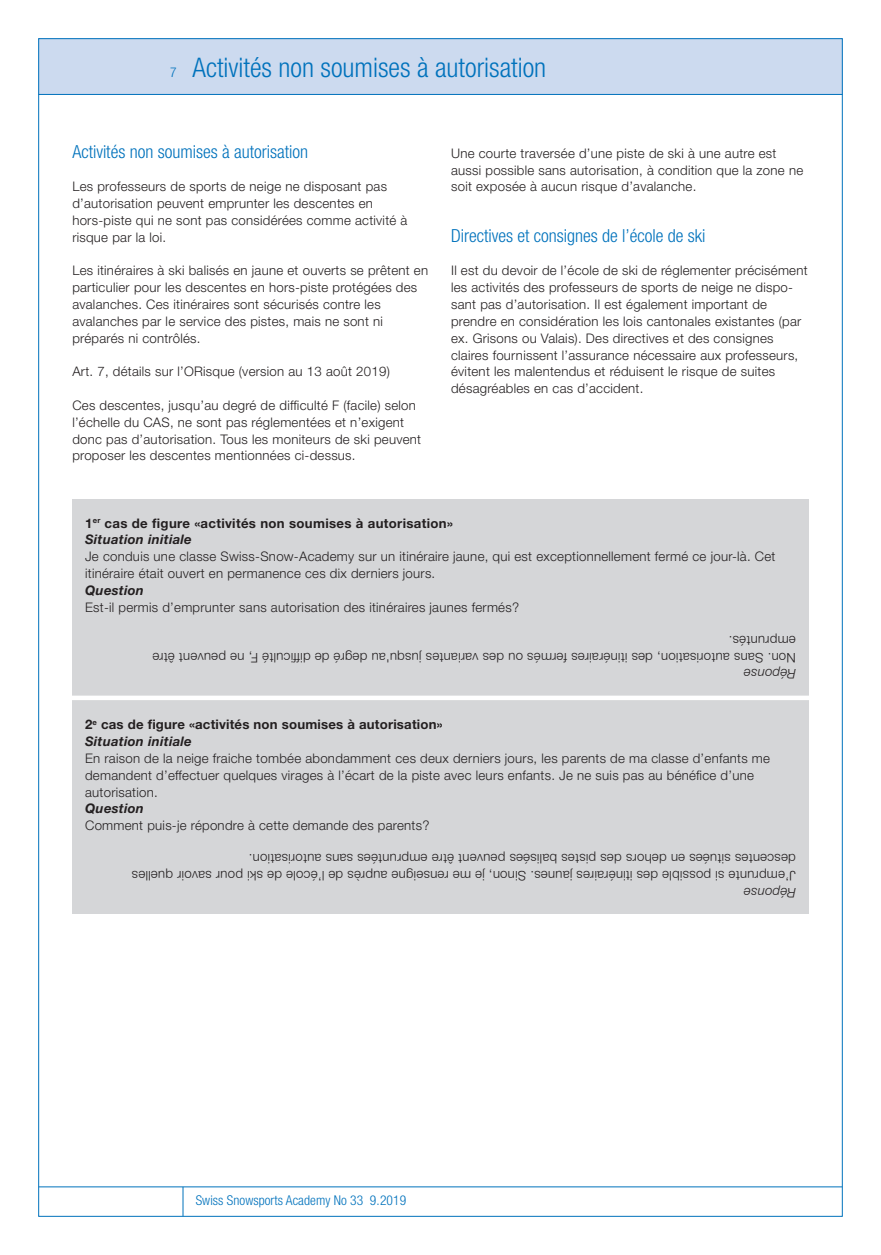
<style>
.page{position:relative;width:881px;height:1255px;background:#fff}
.page>*{position:absolute;margin:0;border:0;box-sizing:border-box;transform-origin:0 0}
._06_Rubrik{font:300 condensed 27px "Helvetica Neue LT Std";color:#0072bc}
._02_blauer_Untertite{font:300 condensed 18px "Helvetica Neue LT Std";color:#0072bc}
.t1{font:300 condensed 13.5px "Helvetica Neue LT Std";letter-spacing:.005em;color:#0072bc}
._03_Grundschrift{font:300 13.2px/16.8px "Helvetica Neue LT Std";letter-spacing:.02em;color:#231f20}
._03_Grundschrift-2{font:italic 700 13.2px "Helvetica Neue LT Std";letter-spacing:.02em;color:#231f20}
._03_Grundschrift-3{font:700 13.2px "Helvetica Neue LT Std";letter-spacing:.025em;color:#231f20}
._02_Untertitel{font:700 13.2px "Helvetica Neue LT Std";letter-spacing:.015em;color:#231f20}
._03_Grundschrift-4{font:italic 300 13.2px "Helvetica Neue LT Std";letter-spacing:.02em;color:#231f20}
</style>
<div class="page">
<div style="left:38px;top:38px;width:804px;height:57px;background:#ccdaef"></div>
<hr style="left:39px;top:94px;width:803px;height:1px;background:#0072bc">
<hr style="left:39px;top:1186px;width:802px;height:1px;background:#0072bc">
<hr style="left:182px;top:1186px;width:1px;height:30px;background:#0072bc">
<div style="left:72px;top:499px;width:736px;height:415px;background:#d5d6d8"></div>
<div style="left:65px;top:695px;width:747px;height:5px;background:#fff"></div>
<p class="t1" style="left:170px;top:64px;width:8px">7</p>
<p class="_06_Rubrik" style="left:192px;top:52px;width:355px">Activités non soumises à autorisation</p>
<p class="_02_blauer_Untertite" style="left:72px;top:141px;width:237px">Activités non soumises à autorisation</p>
<p class="_03_Grundschrift" style="left:72px;top:178px;width:336px">Les professeurs de sports de neige ne disposant pas d’autorisation peuvent emprunter les descentes en hors-piste qui ne sont pas considérées comme activité à risque par la loi.</p>
<p class="_03_Grundschrift" style="left:72px;top:262px;width:357px">Les itinéraires à ski balisés en jaune et ouverts se prêtent en particulier pour les descentes en hors-piste protégées des avalanches. Ces itinéraires sont sécurisés contre les avalanches par le service des pistes, mais ne sont ni préparés ni contrôlés.</p>
<p class="_03_Grundschrift" style="left:72px;top:363px;width:319px">Art. 7, détails sur l’ORisque (version au 13 août 2019)</p>
<p class="_03_Grundschrift" style="left:72px;top:396px;width:350px">Ces descentes, jusqu’au degré de difficulté F (facile) selon l’échelle du CAS, ne sont pas réglementées et n’exigent donc pas d’autorisation. Tous les moniteurs de ski peuvent proposer les descentes mentionnées ci-dessus.</p>
<p class="_03_Grundschrift" style="left:451px;top:144px;width:353px">Une courte traversée d’une piste de ski à une autre est aussi possible sans autorisation, à condition que la zone ne soit exposée à aucun risque d’avalanche.</p>
<p class="_02_blauer_Untertite" style="left:451px;top:225px;width:256px">Directives et consignes de l’école de ski</p>
<p class="_03_Grundschrift" style="left:451px;top:262px;width:358px">Il est du devoir de l’école de ski de réglementer précisément les activités des professeurs de sports de neige ne dispo&shy;sant pas d’autorisation. Il est également important de prendre en considération les lois cantonales existantes (par ex. Grisons ou Valais). Des directives et des consignes claires fournissent l’assurance nécessaire aux professeurs, évitent les malentendus et réduisent le risque de suites désagréables en cas d’accident.</p>
<p class="_03_Grundschrift-3" style="left:85px;top:514px;width:369px">1<sup>er</sup> cas de figure «activités non soumises à autorisation»</p>
<p class="_03_Grundschrift-2" style="left:85px;top:531px;width:108px">Situation initiale</p>
<p class="_03_Grundschrift" style="left:85px;top:548px;width:691px">Je conduis une classe Swiss-Snow-Academy sur un itinéraire jaune, qui est exceptionnellement fermé ce jour-là. Cet itinéraire était ouvert en permanence ces dix derniers jours.</p>
<p class="_03_Grundschrift-2" style="left:85px;top:582px;width:60px">Question</p>
<p class="_03_Grundschrift" style="left:85px;top:598px;width:435px">Est-il permis d’emprunter sans autorisation des itinéraires jaunes fermés?</p>
<p class="_03_Grundschrift" style="left:795px;top:666px;width:644px;rotate:-180deg">Non. Sans autorisation, des itinéraires fermés ou des variantes jusqu'au degré de difficulté F, ne peuvent être empruntés.</p>
<p class="_03_Grundschrift-4" style="left:795px;top:682px;width:54px;rotate:-180deg">Réponse</p>
<p class="_02_Untertitel" style="left:85px;top:716px;width:359px">2<sup>e</sup> cas de figure «activités non soumises à autorisation»</p>
<p class="_03_Grundschrift-2" style="left:85px;top:733px;width:108px">Situation initiale</p>
<p class="_03_Grundschrift" style="left:85px;top:749px;width:686px">En raison de la neige fraiche tombée abondamment ces deux derniers jours, les parents de ma classe d’enfants me demandent d’effectuer quelques virages à l’écart de la piste avec leurs enfants. Je ne suis pas au bénéfice d’une autorisation.</p>
<p class="_03_Grundschrift-2" style="left:85px;top:800px;width:60px">Question</p>
<p class="_03_Grundschrift" style="left:85px;top:816px;width:346px">Comment puis-je répondre à cette demande des parents?</p>
<p class="_03_Grundschrift" style="left:795px;top:884px;width:665px;rotate:-180deg">J’emprunte si possible des itinéraires jaunes. Sinon, je me renseigne auprès de l’école de ski pour savoir quelles descentes situées en dehors des pistes balisées peuvent être empruntées sans autorisation.</p>
<p class="t1" style="left:196px;top:1192px;width:212px">Swiss Snowsports Academy No 33 9.2019</p>
<p class="_03_Grundschrift-4" style="left:795px;top:900px;width:54px;rotate:-180deg">Réponse</p>
</div>
